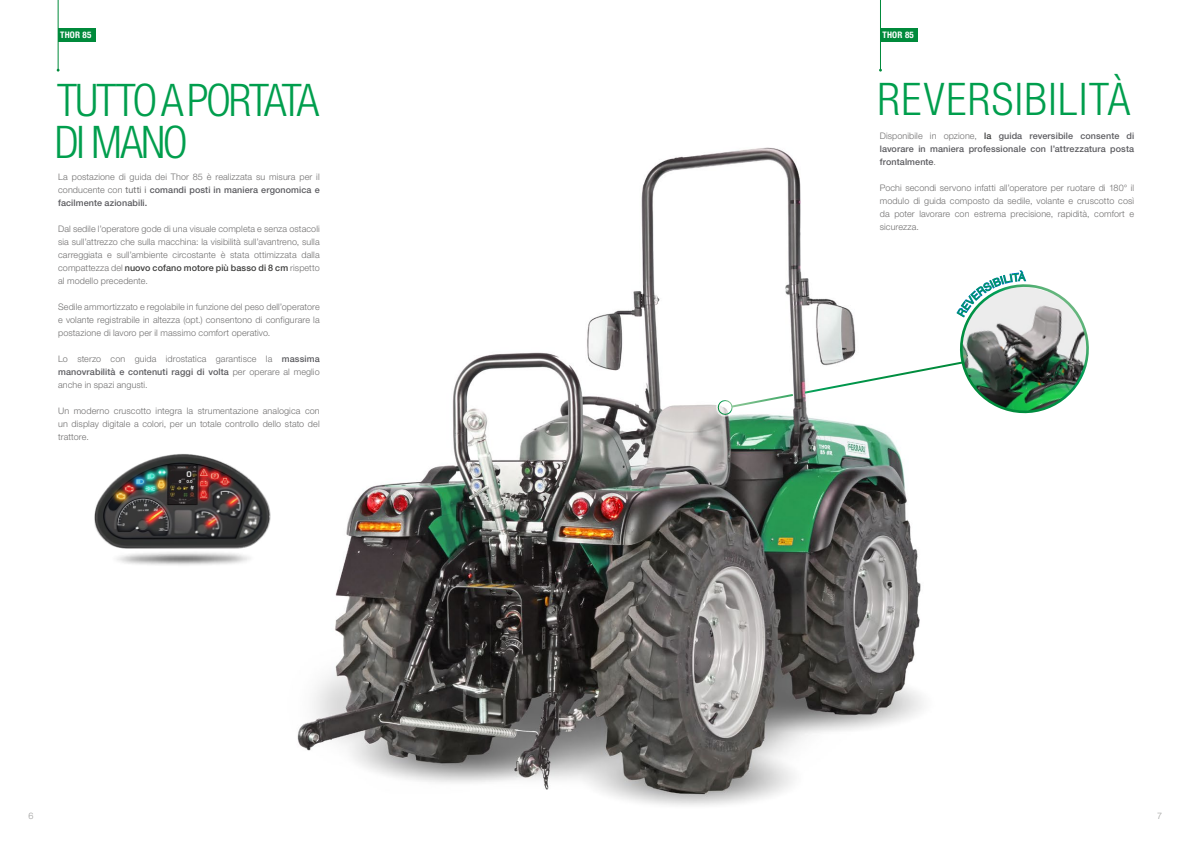
<style>
.page{position:relative;width:1191px;height:842px;background:#fff}
.page>*{position:absolute;margin:0;border:0;box-sizing:border-box;transform-origin:0 0}
.t1{font:300 condensed 45px/42px "Helvetica Neue LTW1 G";letter-spacing:-.055em;color:#009e4d}
.t2{font:300 condensed 45px "Helvetica Neue LTW1 G";letter-spacing:.03em;color:#009e4d}
.t3{font:300 9px/13px "Helvetica Neue LT Std";letter-spacing:.01em;color:#706f6f;text-align:justify}
.t4{font:500 9px/13px "Helvetica Neue LT Std";letter-spacing:.01em;color:#5b5b5f;text-align:justify}
.t5{font:700 condensed 9px "Helvetica Neue LTW1 G";letter-spacing:.02em;color:#fff}
.t6{font:300 9px "Helvetica Neue LT Std";color:#9d9d9c}
.s1{font-weight:300;color:#706f6f}
.s2{color:#3c3c3b}
.s3{font-weight:400}
.s4{font-weight:500;color:#5b5b5f}
.s5{font-weight:500;color:#3c3c3b}
</style>
<div class="page">
<img style="left:297px;top:147px;width:626px;height:659px">
<svg style="left:715px;top:393px;width:80px;height:25px"></svg>
<img style="left:94px;top:451px;width:205px;height:130px">
<hr style="left:58px;top:0;width:1px;height:71px;background:#008a3b">
<div style="left:58px;top:28px;width:38px;height:14px;background:#008a3b"></div>
<hr style="left:880px;top:0;width:1px;height:71px;background:#008a3b">
<div style="left:880px;top:28px;width:38px;height:14px;background:#008a3b"></div>
<svg style="left:802px;top:271px;width:287px;height:153px"></svg>
<p class="t5" style="left:60px;top:29px;width:33px">THOR 85</p>
<p class="t5" style="left:882px;top:29px;width:33px">THOR 85</p>
<h1 class="t1" style="left:55px;top:79px;width:266px">TUTTO A PORTATA<br>DI MANO</h1>
<h1 class="t2" style="left:877px;top:72px;width:254px">REVERSIBILITÀ</h1>
<p class="t4" style="left:879px;top:130px;width:256px"><span class="s1">Disponibile in opzione,</span> <span class="s2">la</span> guida reversibile consente di lavorare in maniera professionale con l’attrezzatura posta frontalmente<span class="s1">.</span></p>
<p class="t3" style="left:879px;top:181px;width:256px">Pochi secondi servono infatti all’operatore per ruotare di 180° il modulo di guida composto da sedile, volante e cruscotto così da poter lavorare con estrema precisione, rapidità, comfort e sicurezza.</p>
<p class="t3" style="left:58px;top:170px;width:263px">La postazione di guida dei Thor 85 è realizzata su misura per il conducente con <span class="s3">tutti i</span> <span class="s4">comandi posti in maniera ergonomica e facilmente azionabili.</span></p>
<p class="t3" style="left:58px;top:222px;width:263px">Dal sedile l’operatore gode di una visuale completa e senza ostacoli sia sull’attrezzo che sulla macchina: la visibilità sull’avantreno, sulla carreggiata e sull’ambiente circostante è stata ottimizzata dalla compattezza del <span class="s5">nuovo cofano motore più basso di 8 cm</span> rispetto al modello precedente.</p>
<p class="t3" style="left:58px;top:300px;width:263px">Sedile ammortizzato e regolabile in funzione del peso dell’operatore e volante registrabile in altezza (opt.) consentono di configurare la postazione di lavoro per il massimo comfort operativo.</p>
<p class="t3" style="left:58px;top:352px;width:263px">Lo sterzo con guida idrostatica garantisce la <span class="s4">massima manovrabilità e contenuti raggi di volta</span> per operare al meglio anche in spazi angusti.</p>
<p class="t3" style="left:58px;top:404px;width:263px">Un moderno cruscotto integra la strumentazione analogica con un display digitale a colori, per un totale controllo dello stato del trattore.</p>
<p class="t6" style="left:28px;top:810px;width:7px">6</p>
<p class="t6" style="left:1157px;top:810px;width:7px">7</p>
</div>
